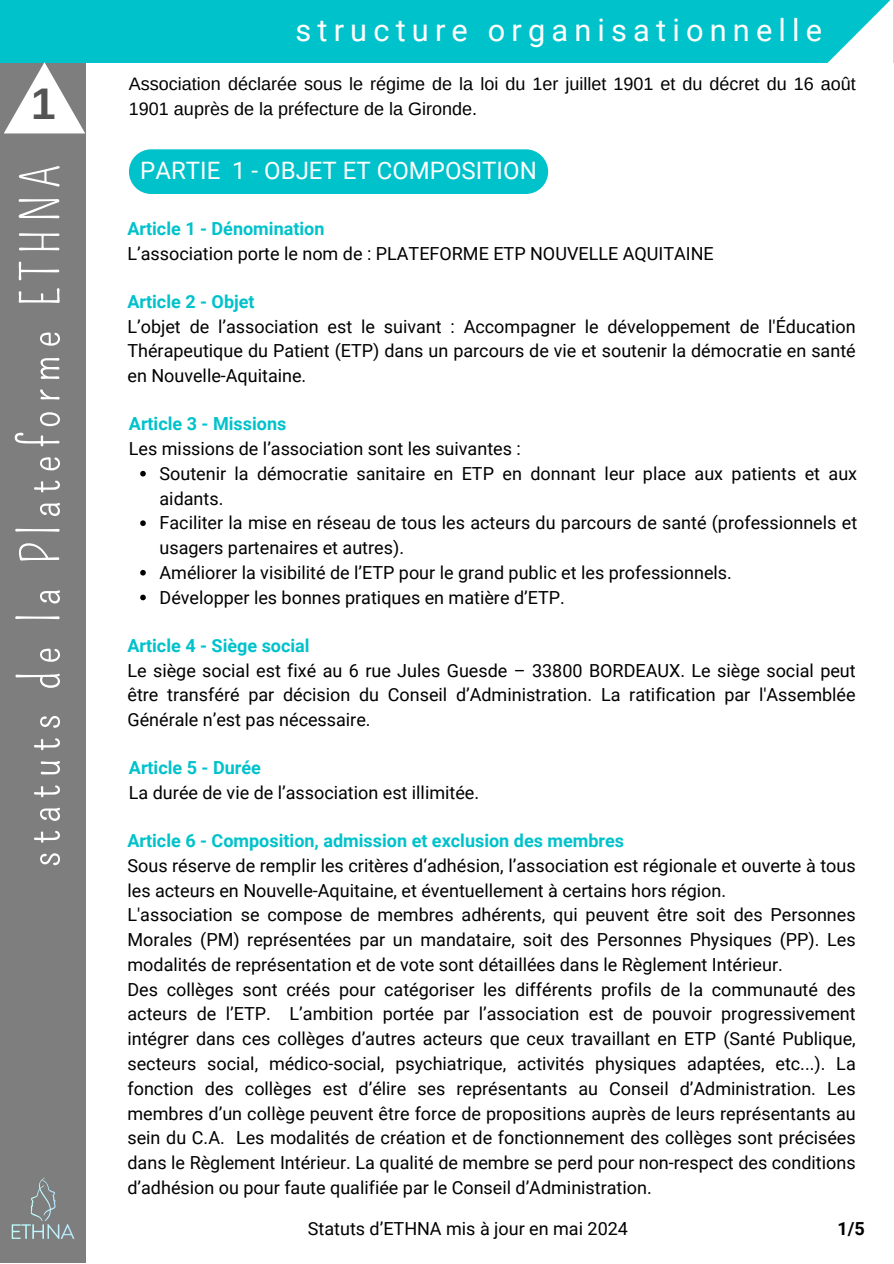
<style>
.page{position:relative;width:894px;height:1264px;background:#fff}
.page>*{position:absolute;margin:0;border:0;box-sizing:border-box;transform-origin:0 0}
.t1{font:51.15px "Pompiere";letter-spacing:.145em;color:#fff}
.t2{font:700 44.25px "Arimo";color:#545454}
.t3{font:30.75px "Roboto";letter-spacing:.2em;color:#fff}
.t4{font:24px "Roboto";color:#fff}
.t5{font:18px/24.8px "Roboto";color:#000;text-align:justify}
.t6{font:700 18px "Roboto";color:#00c2cb}
.t7{font:18px/24.8px "Arimo";color:#000}
.t8{font:700 18px "Roboto";color:#000}
</style>
<div class="page">
<div style="left:0;top:0;width:85px;height:1262px;background:#7e7e7e"></div>
<div style="left:0;top:0;width:893px;height:62px;background:#00c2cb"></div>
<svg style="left:769px;top:0;width:124px;height:63px"></svg>
<svg style="left:4px;top:62px;width:81px;height:71px"></svg>
<div style="left:129px;top:149px;width:419px;height:45px;background:#00c2cb;border-radius:22px"></div>
<img style="left:11px;top:1177px;width:64px;height:62px">
<svg style="left:140px;top:471px;width:6px;height:5px"></svg>
<svg style="left:140px;top:520px;width:6px;height:6px"></svg>
<svg style="left:140px;top:570px;width:6px;height:5px"></svg>
<svg style="left:140px;top:594px;width:6px;height:6px"></svg>
<h1 class="t2" style="left:31px;top:79px;width:26px">1</h1>
<p class="t1" style="left:11px;top:867px;width:704px;rotate:-90deg">statuts de la Plateforme ETHNA</p>
<h2 class="t3" style="left:295px;top:13px;width:528px">structure organisationnelle</h2>
<p class="t7" style="left:129px;top:72px;width:728px">Association déclarée sous le régime de la loi du 1er juillet 1901 et du décret du 16 août<br>1901 auprès de la préfecture de la Gironde.</p>
<p class="t4" style="left:140px;top:156px;width:398px">PARTIE 1 - OBJET ET COMPOSITION</p>
<p class="t6" style="left:127px;top:218px;width:198px">Article 1 - Dénomination</p>
<h3 class="t5" style="left:127px;top:241px;width:587px">L’association porte le nom de : PLATEFORME ETP NOUVELLE AQUITAINE</h3>
<p class="t6" style="left:127px;top:291px;width:129px">Article 2 - Objet</p>
<p class="t5" style="left:127px;top:314px;width:729px">L’objet de l’association est le suivant : Accompagner le développement de l'Éducation Thérapeutique du Patient (ETP) dans un parcours de vie et soutenir la démocratie en santé en Nouvelle-Aquitaine.</p>
<p class="t6" style="left:129px;top:413px;width:159px">Article 3 - Missions</p>
<p class="t5" style="left:129px;top:436px;width:393px">Les missions de l’association sont les suivantes :</p>
<p class="t5" style="left:159px;top:461px;width:699px">Soutenir la démocratie sanitaire en ETP en donnant leur place aux patients et aux aidants.</p>
<p class="t5" style="left:159px;top:511px;width:699px">Faciliter la mise en réseau de tous les acteurs du parcours de santé (professionnels et usagers partenaires et autres).</p>
<p class="t5" style="left:159px;top:560px;width:573px">Améliorer la visibilité de l’ETP pour le grand public et les professionnels.</p>
<p class="t5" style="left:159px;top:585px;width:406px">Développer les bonnes pratiques en matière d’ETP.</p>
<p class="t6" style="left:127px;top:635px;width:184px">Article 4 - Siège social</p>
<p class="t5" style="left:127px;top:658px;width:729px">Le siège social est fixé au 6 rue Jules Guesde – 33800 BORDEAUX. Le siège social peut être transféré par décision du Conseil d’Administration. La ratification par l'Assemblée Générale n’est pas nécessaire.</p>
<p class="t6" style="left:129px;top:757px;width:133px">Article 5 - Durée</p>
<p class="t5" style="left:129px;top:780px;width:351px">La durée de vie de l’association est illimitée.</p>
<p class="t6" style="left:127px;top:830px;width:498px">Article 6 - Composition, admission et exclusion des membres</p>
<p class="t5" style="left:127px;top:853px;width:729px">Sous réserve de remplir les critères d‘adhésion, l’association est régionale et ouverte à tous les acteurs en Nouvelle-Aquitaine, et éventuellement à certains hors région.</p>
<p class="t5" style="left:127px;top:902px;width:729px">L'association se compose de membres adhérents, qui peuvent être soit des Personnes Morales (PM) représentées par un mandataire, soit des Personnes Physiques (PP). Les modalités de représentation et de vote sont détaillées dans le Règlement Intérieur.</p>
<h4 class="t5" style="left:127px;top:977px;width:729px">Des collèges sont créés pour catégoriser les différents profils de la communauté des acteurs de l’ETP. L’ambition portée par l’association est de pouvoir progressivement intégrer dans ces collèges d’autres acteurs que ceux travaillant en ETP (Santé Publique, secteurs social, médico-social, psychiatrique, activités physiques adaptées, etc...). La fonction des collèges est d’élire ses représentants au Conseil d’Administration. Les membres d’un collège peuvent être force de propositions auprès de leurs représentants au sein du C.A. Les modalités de création et de fonctionnement des collèges sont précisées dans le Règlement Intérieur. La qualité de membre se perd pour non-respect des conditions d’adhésion ou pour faute qualifiée par le Conseil d’Administration.</h4>
<p class="t5" style="left:308px;top:1216px;width:321px">Statuts d’ETHNA mis à jour en mai 2024</p>
<p class="t8" style="left:837px;top:1217px;width:29px">1/5</p>
</div>
